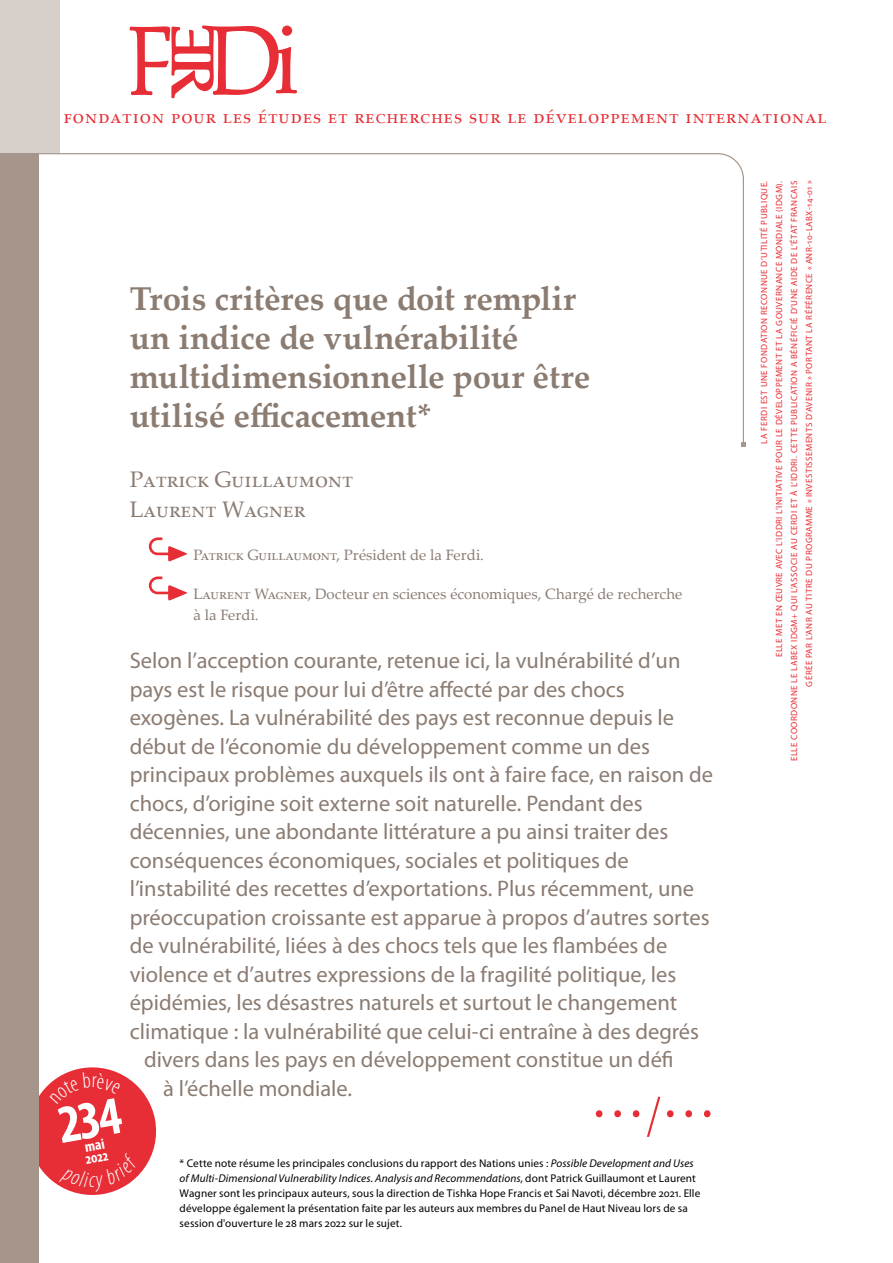
<style>
.page{position:relative;width:893px;height:1263px;background:#fff}
.page>*{position:absolute;margin:0;border:0;box-sizing:border-box;transform-origin:0 0}
.t1{font:55.5px "Myriad Pro";color:#e72d35}
.t2{font:700 33px/39px "Palatino Linotype";letter-spacing:-.005em;color:#8b7c72}
.t3{font:22.5px "Myriad Pro";color:#8b7c72}
.t4{font:22.5px/30px "Palatino Linotype";color:#8b7c72}
.t5{font:19.5px "Palatino Linotype";letter-spacing:.05em;color:#e72d35}
.t6{font:15px/21px "Palatino Linotype";color:#8b7c72}
.t7{font:700 condensed 15px/12px "Myriad Pro";color:#fff}
.t8{font:11.25px/15px "Myriad Pro";letter-spacing:.01em;color:#000}
.t9{font:9px/15px "Myriad Pro";letter-spacing:.05em;color:#e72d35;text-align:right}
.s1{font-weight:300;font-stretch:condensed}
.s2{font-style:italic}
</style>
<div class="page">
<svg style="left:130px;top:25px;width:167px;height:73px"></svg>
<div style="left:0;top:0;width:60px;height:153px;background:#d7cfc9"></div>
<svg style="left:149px;top:537px;width:38px;height:24px"></svg>
<svg style="left:149px;top:576px;width:38px;height:24px"></svg>
<div style="left:0;top:153px;width:38px;height:1110px;background:#a6958b"></div>
<svg style="left:38px;top:153px;width:706px;height:293px"></svg>
<svg style="left:741px;top:442px;width:5px;height:5px"></svg>
<svg style="left:38px;top:1062px;width:119px;height:138px"></svg>
<p class="t5" style="left:64px;top:103px;width:764px">fondation pour les études et recherches sur le développement international</p>
<p class="t7" style="left:82px;top:1141px;width:25px;rotate:-10deg">mai<br>2022</p>
<h2 class="t2" style="left:130px;top:278px;width:462px">Trois critères que doit remplir un indice de vulnérabilité multidimensionnelle pour être utilisé efficacement*</h2>
<p class="t4" style="left:130px;top:464px;width:225px">Patrick Guillaumont<br>Laurent Wagner</p>
<p class="t6" style="left:193px;top:544px;width:292px">Patrick Guillaumont, Président de la Ferdi.</p>
<p class="t6" style="left:193px;top:583px;width:490px">Laurent Wagner, Docteur en sciences économiques, Chargé de recherche à la Ferdi.</p>
<p class="t3" style="left:130px;top:647px;width:552px">Selon l’acception courante, retenue ici, la vulnérabilité d’un</p>
<p class="t3" style="left:130px;top:675px;width:497px">pays est le risque pour lui d’être affecté par des chocs</p>
<p class="t3" style="left:130px;top:704px;width:546px">exogènes. La vulnérabilité des pays est reconnue depuis le</p>
<p class="t3" style="left:130px;top:732px;width:522px">début de l’économie du développement comme un des</p>
<p class="t3" style="left:130px;top:761px;width:585px">principaux problèmes auxquels ils ont à faire face, en raison de</p>
<p class="t3" style="left:130px;top:789px;width:514px">chocs, d’origine soit externe soit naturelle. Pendant des</p>
<p class="t3" style="left:130px;top:818px;width:540px">décennies, une abondante littérature a pu ainsi traiter des</p>
<p class="t3" style="left:130px;top:846px;width:501px">conséquences économiques, sociales et politiques de</p>
<p class="t3" style="left:130px;top:875px;width:566px">l’instabilité des recettes d’exportations. Plus récemment, une</p>
<p class="t3" style="left:130px;top:903px;width:581px">préoccupation croissante est apparue à propos d’autres sortes</p>
<p class="t3" style="left:130px;top:932px;width:539px">de vulnérabilité, liées à des chocs tels que les flambées de</p>
<p class="t3" style="left:130px;top:960px;width:548px">violence et d’autres expressions de la fragilité politique, les</p>
<p class="t3" style="left:130px;top:989px;width:549px">épidémies, les désastres naturels et surtout le changement</p>
<p class="t3" style="left:130px;top:1017px;width:571px">climatique : la vulnérabilité que celui-ci entraîne à des degrés</p>
<p class="t3" style="left:144px;top:1046px;width:531px">divers dans les pays en développement constitue un défi</p>
<p class="t3" style="left:163px;top:1074px;width:191px">à l’échelle mondiale.</p>
<h1 class="t1" style="left:590px;top:1064px;width:128px">…<span class="s1">/</span>…</h1>
<p class="t8" style="left:180px;top:1155px;width:522px">* Cette note résume les principales conclusions du rapport des Nations unies : <span class="s2">Possible Development and Uses of Multi-Dimensional Vulnerability Indices. Analysis and Recommendations</span>, dont Patrick Guillaumont et Laurent Wagner sont les principaux auteurs, sous la direction de Tishka Hope Francis et Sai Navoti, décembre 2021. Elle développe également la présentation faite par les auteurs aux membres du Panel de Haut Niveau lors de sa session d'ouverture le 28 mars 2022 sur le sujet.</p>
<p class="t9" style="left:756px;top:761px;width:582px;rotate:-90deg">LA FERDI EST UNE FONDATION RECONNUE D’UTILITÉ PUBLIQUE.<br>ELLE MET EN ŒUVRE AVEC L’IDDRI L’INITIATIVE POUR LE DÉVELOPPEMENT ET LA GOUVERNANCE MONDIALE (IDGM).<br>ELLE COORDONNE LE LABEX IDGM+ QUI L’ASSOCIE AU CERDI ET À L’IDDRI. CETTE PUBLICATION A BÉNÉFICIÉ D’UNE AIDE DE L’ÉTAT FRANCAIS GÉRÉE PAR L’ANR AU TITRE DU PROGRAMME « INVESTISSEMENTS D’AVENIR » PORTANT LA RÉFÉRENCE « ANR-10-LABX-14-01 »</p>
</div>
